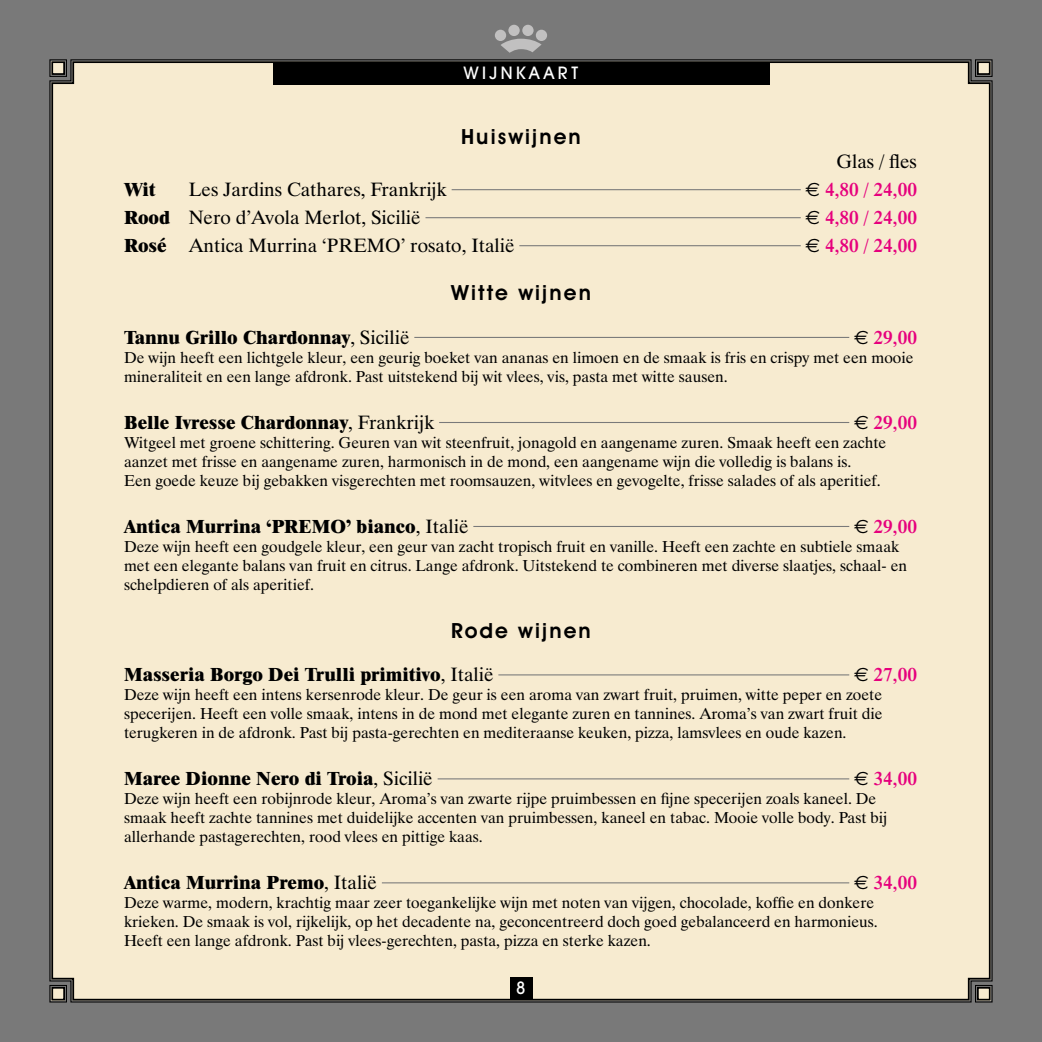
<style>
.page{position:relative;width:1042px;height:1042px;background:#797979}
.page>*{position:absolute;margin:0;border:0;box-sizing:border-box;transform-origin:0 0}
.t1{font:600 21px "Avant Garde IT Cby BT";letter-spacing:.1em;color:#000}
.t2{font:800 19.25px "Dutch 801 BT";color:#000}
.t3{font:19.25px "Dutch 801 BT";color:#000}
.t4{font:600 19.25px "Dutch 801 BT";color:#e6007d}
.t5{font:500 17.5px "Avant Garde IT Cby BT";letter-spacing:.2em;color:#fff}
.t6{font:15.75px/18.9px "Dutch 801 BT";color:#000}
.s1{font-family:"Euro Sans";font-weight:400;color:#000}
.s2{font-weight:800}
.s3{font-weight:400}
</style>
<div class="page">
<div style="left:50px;top:60px;width:941px;height:941px;background:#f7ebd0"></div>
<div style="left:273px;top:62px;width:496px;height:22px;background:#000"></div>
<div style="left:510px;top:977px;width:22px;height:22px;background:#000"></div>
<div style="left:495px;top:30px;width:11px;height:11px;background:#c1c0c0;border-radius:50%"></div>
<div style="left:508px;top:25px;width:12px;height:11px;background:#c1c0c0;border-radius:50%"></div>
<div style="left:536px;top:30px;width:11px;height:11px;background:#c1c0c0;border-radius:50%"></div>
<div style="left:522px;top:25px;width:11px;height:11px;background:#c1c0c0;border-radius:50%"></div>
<svg style="left:501px;top:39px;width:40px;height:14px"></svg>
<svg style="left:49px;top:985px;width:18px;height:17px"></svg>
<div style="left:51px;top:987px;width:14px;height:13px;border:2px solid #000"></div>
<svg style="left:975px;top:985px;width:17px;height:17px"></svg>
<div style="left:977px;top:987px;width:13px;height:13px;border:2px solid #000"></div>
<hr style="left:452px;top:189px;width:349px;height:1px;background:#797979">
<hr style="left:425px;top:217px;width:376px;height:1px;background:#797979">
<hr style="left:519px;top:245px;width:282px;height:1px;background:#797979">
<hr style="left:414px;top:337px;width:435px;height:1px;background:#797979">
<hr style="left:439px;top:422px;width:410px;height:1px;background:#797979">
<hr style="left:473px;top:526px;width:376px;height:1px;background:#797979">
<hr style="left:498px;top:674px;width:351px;height:1px;background:#797979">
<hr style="left:438px;top:778px;width:411px;height:1px;background:#797979">
<hr style="left:382px;top:882px;width:467px;height:1px;background:#797979">
<svg style="left:49px;top:59px;width:18px;height:18px"></svg>
<div style="left:51px;top:61px;width:14px;height:14px;border:2px solid #000"></div>
<svg style="left:975px;top:59px;width:17px;height:18px"></svg>
<div style="left:977px;top:61px;width:13px;height:14px;border:2px solid #000"></div>
<p class="t5" style="left:464px;top:62px;width:116px">WIJNKAART</p>
<h1 class="t1" style="left:461px;top:123px;width:121px">Huiswijnen</h1>
<p class="t3" style="left:836px;top:150px;width:82px">Glas / fles</p>
<p class="t2" style="left:124px;top:177px;width:33px">Wit</p>
<p class="t3" style="left:189px;top:178px;width:259px">Les Jardins Cathares, Frankrijk</p>
<p class="t4" style="left:805px;top:178px;width:113px"><span class="s1">€</span> 4,80 / 24,00</p>
<p class="t3" style="left:124px;top:206px;width:298px"><span class="s2">Rood</span> Nero d’Avola Merlot, Sicilië</p>
<p class="t4" style="left:805px;top:206px;width:113px"><span class="s1">€</span> 4,80 / 24,00</p>
<p class="t3" style="left:124px;top:234px;width:392px"><span class="s2">Rosé</span> Antica Murrina ‘PREMO’ rosato, Italië</p>
<p class="t4" style="left:805px;top:234px;width:113px"><span class="s1">€</span> 4,80 / 24,00</p>
<h1 class="t1" style="left:451px;top:280px;width:141px">Witte wijnen</h1>
<p class="t2" style="left:124px;top:325px;width:287px">Tannu Grillo Chardonnay<span class="s3">, Sicilië</span></p>
<p class="t4" style="left:854px;top:325px;width:64px"><span class="s1">€</span> 29,00</p>
<p class="t6" style="left:124px;top:348px;width:791px">De wijn heeft een lichtgele kleur, een geurig boeket van ananas en limoen en de smaak is fris en crispy met een mooie mineraliteit en een lange afdronk. Past uitstekend bij wit vlees, vis, pasta met witte sausen.</p>
<p class="t2" style="left:124px;top:410px;width:312px">Belle Ivresse Chardonnay<span class="s3">, Frankrijk</span></p>
<p class="t4" style="left:854px;top:410px;width:64px"><span class="s1">€</span> 29,00</p>
<p class="t6" style="left:124px;top:433px;width:764px">Witgeel met groene schittering. Geuren van wit steenfruit, jonagold en aangename zuren. Smaak heeft een zachte aanzet met frisse en aangename zuren, harmonisch in de mond, een aangename wijn die volledig is balans is.<br>Een goede keuze bij gebakken visgerechten met roomsauzen, witvlees en gevogelte, frisse salades of als aperitief.</p>
<p class="t2" style="left:124px;top:514px;width:346px">Antica Murrina ‘PREMO’ bianco<span class="s3">, Italië</span></p>
<p class="t4" style="left:854px;top:514px;width:64px"><span class="s1">€</span> 29,00</p>
<p class="t6" style="left:124px;top:537px;width:784px">Deze wijn heeft een goudgele kleur, een geur van zacht tropisch fruit en vanille. Heeft een zachte en subtiele smaak met een elegante balans van fruit en citrus. Lange afdronk. Uitstekend te combineren met diverse slaatjes, schaal- en schelpdieren of als aperitief.</p>
<h1 class="t1" style="left:451px;top:617px;width:141px">Rode wijnen</h1>
<p class="t2" style="left:124px;top:662px;width:371px">Masseria Borgo Dei Trulli primitivo<span class="s3">, Italië</span></p>
<p class="t4" style="left:854px;top:663px;width:64px"><span class="s1">€</span> 27,00</p>
<p class="t6" style="left:124px;top:685px;width:760px;text-align:justify">Deze wijn heeft een intens kersenrode kleur. De geur is een aroma van zwart fruit, pruimen, witte peper en zoete specerijen. Heeft een volle smaak, intens in de mond met elegante zuren en tannines. Aroma’s van zwart fruit die terugkeren in de afdronk. Past bij pasta-gerechten en mediteraanse keuken, pizza, lamsvlees en oude kazen.</p>
<p class="t2" style="left:124px;top:766px;width:310px">Maree Dionne Nero di Troia<span class="s3">, Sicilië</span></p>
<p class="t4" style="left:854px;top:767px;width:64px"><span class="s1">€</span> 34,00</p>
<p class="t6" style="left:124px;top:789px;width:765px">Deze wijn heeft een robijnrode kleur, Aroma’s van zwarte rijpe pruimbessen en fijne specerijen zoals kaneel. De smaak heeft zachte tannines met duidelijke accenten van pruimbessen, kaneel en tabac. Mooie volle body. Past bij allerhande pastagerechten, rood vlees en pittige kaas.</p>
<p class="t2" style="left:124px;top:870px;width:254px">Antica Murrina Premo<span class="s3">, Italië</span></p>
<p class="t4" style="left:854px;top:871px;width:64px"><span class="s1">€</span> 34,00</p>
<p class="t6" style="left:124px;top:893px;width:755px">Deze warme, modern, krachtig maar zeer toegankelijke wijn met noten van vijgen, chocolade, koffie en donkere krieken. De smaak is vol, rijkelijk, op het decadente na, geconcentreerd doch goed gebalanceerd en harmonieus.<br>Heeft een lange afdronk. Past bij vlees-gerechten, pasta, pizza en sterke kazen.</p>
<p class="t5" style="left:516px;top:977px;width:12px">8</p>
</div>
